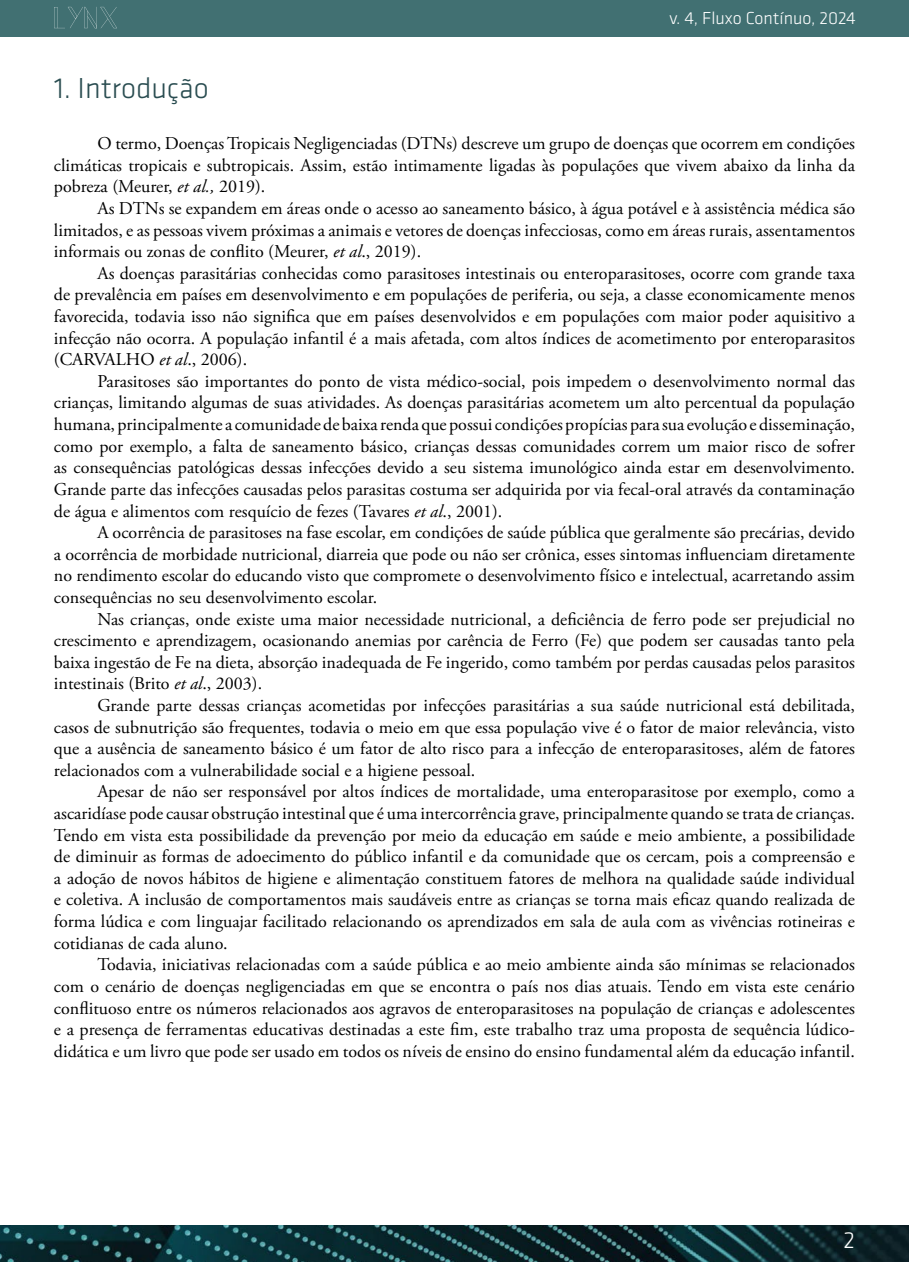
<style>
.page{position:relative;width:909px;height:1262px;background:#fff}
.page>*{position:absolute;margin:0;border:0;box-sizing:border-box;transform-origin:0 0}
.t1{font:300 30px "Klavika";color:#2a4d51}
.t2{font:300 24px "Klavika";color:#fff}
.t3{font:18px/21.6px "Adobe Garamond Pro";color:#000;text-align:justify}
.t4{font:300 18px "Klavika";color:#fff}
.s1{font-style:italic}
</style>
<div class="page">
<img style="left:0;top:1225px;width:909px;height:37px">
<div style="left:0;top:0;width:909px;height:36px;background:#417072"></div>
<svg style="left:54px;top:7px;width:63px;height:22px"></svg>
<p class="t4" style="left:669px;top:8px;width:188px">v. 4, Fluxo Contínuo, 2024</p>
<h1 class="t1" style="left:54px;top:71px;width:156px">1. Introdução</h1>
<p class="t3" style="left:54px;top:133px;width:803px;text-indent:44px">O termo, Doenças Tropicais Negligenciadas (DTNs) descreve um grupo de doenças que ocorrem em condições climáticas tropicais e subtropicais. Assim, estão intimamente ligadas às populações que vivem abaixo da linha da pobreza (Meurer, <span class="s1">et al.,</span> 2019).</p>
<p class="t3" style="left:54px;top:198px;width:803px;text-indent:44px">As DTNs se expandem em áreas onde o acesso ao saneamento básico, à água potável e à assistência médica são limitados, e as pessoas vivem próximas a animais e vetores de doenças infecciosas, como em áreas rurais, assentamentos informais ou zonas de conflito (Meurer, <span class="s1">et al</span>., 2019).</p>
<p class="t3" style="left:54px;top:263px;width:803px;text-indent:44px">As doenças parasitárias conhecidas como parasitoses intestinais ou enteroparasitoses, ocorre com grande taxa de prevalência em países em desenvolvimento e em populações de periferia, ou seja, a classe economicamente menos favorecida, todavia isso não significa que em países desenvolvidos e em populações com maior poder aquisitivo a infecção não ocorra. A população infantil é a mais afetada, com altos índices de acometimento por enteroparasitos (CARVALHO <span class="s1">et al</span>., 2006).</p>
<p class="t3" style="left:54px;top:371px;width:803px;text-indent:44px">Parasitoses são importantes do ponto de vista médico-social, pois impedem o desenvolvimento normal das crianças, limitando algumas de suas atividades. As doenças parasitárias acometem um alto percentual da população humana, principalmente a comunidade de baixa renda que possui condições propícias para sua evolução e disseminação, como por exemplo, a falta de saneamento básico, crianças dessas comunidades correm um maior risco de sofrer as consequências patológicas dessas infecções devido a seu sistema imunológico ainda estar em desenvolvimento.<br>Grande parte das infecções causadas pelos parasitas costuma ser adquirida por via fecal-oral através da contaminação de água e alimentos com resquício de fezes (Tavares <span class="s1">et al</span>., 2001).</p>
<p class="t3" style="left:54px;top:522px;width:803px;text-indent:44px">A ocorrência de parasitoses na fase escolar, em condições de saúde pública que geralmente são precárias, devido a ocorrência de morbidade nutricional, diarreia que pode ou não ser crônica, esses sintomas influenciam diretamente no rendimento escolar do educando visto que compromete o desenvolvimento físico e intelectual, acarretando assim consequências no seu desenvolvimento escolar.</p>
<p class="t3" style="left:54px;top:608px;width:803px;text-indent:44px">Nas crianças, onde existe uma maior necessidade nutricional, a deficiência de ferro pode ser prejudicial no crescimento e aprendizagem, ocasionando anemias por carência de Ferro (Fe) que podem ser causadas tanto pela baixa ingestão de Fe na dieta, absorção inadequada de Fe ingerido, como também por perdas causadas pelos parasitos intestinais (Brito <span class="s1">et al</span>., 2003).</p>
<p class="t3" style="left:54px;top:695px;width:803px;text-indent:44px">Grande parte dessas crianças acometidas por infecções parasitárias a sua saúde nutricional está debilitada, casos de subnutrição são frequentes, todavia o meio em que essa população vive é o fator de maior relevância, visto que a ausência de saneamento básico é um fator de alto risco para a infecção de enteroparasitoses, além de fatores relacionados com a vulnerabilidade social e a higiene pessoal.</p>
<p class="t3" style="left:54px;top:781px;width:803px;text-indent:44px">Apesar de não ser responsável por altos índices de mortalidade, uma enteroparasitose por exemplo, como a ascaridíase pode causar obstrução intestinal que é uma intercorrência grave, principalmente quando se trata de crianças.<br>Tendo em vista esta possibilidade da prevenção por meio da educação em saúde e meio ambiente, a possibilidade de diminuir as formas de adoecimento do público infantil e da comunidade que os cercam, pois a compreensão e a adoção de novos hábitos de higiene e alimentação constituem fatores de melhora na qualidade saúde individual e coletiva. A inclusão de comportamentos mais saudáveis entre as crianças se torna mais eficaz quando realizada de forma lúdica e com linguajar facilitado relacionando os aprendizados em sala de aula com as vivências rotineiras e cotidianas de cada aluno.</p>
<p class="t3" style="left:54px;top:954px;width:803px;text-indent:44px">Todavia, iniciativas relacionadas com a saúde pública e ao meio ambiente ainda são mínimas se relacionados com o cenário de doenças negligenciadas em que se encontra o país nos dias atuais. Tendo em vista este cenário conflituoso entre os números relacionados aos agravos de enteroparasitoses na população de crianças e adolescentes e a presença de ferramentas educativas destinadas a este fim, este trabalho traz uma proposta de sequência lúdico&shy;didática e um livro que pode ser usado em todos os níveis de ensino do ensino fundamental além da educação infantil.</p>
<h2 class="t2" style="left:843px;top:1227px;width:13px">2</h2>
</div>
